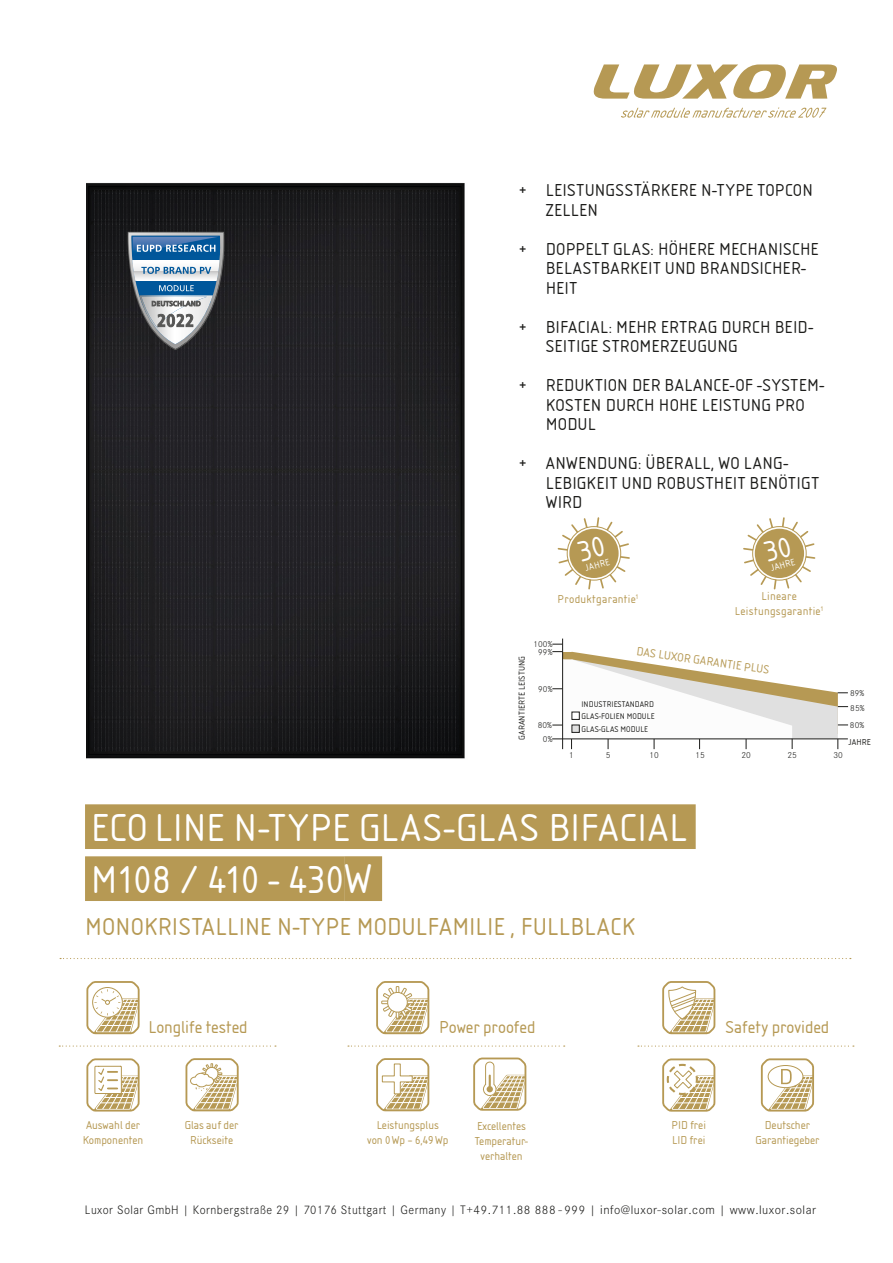
<style>
.page{position:relative;width:893px;height:1263px;background:#fff}
.page>*{position:absolute;margin:0;border:0;box-sizing:border-box;transform-origin:0 0}
.t1{font:40.5px "Isonorm D";letter-spacing:.01em;color:#fff}
.t2{font:40.5px "Isonorm D";letter-spacing:-.02em;color:#fff}
.t3{font:25.5px "Isonorm D";letter-spacing:.01em;color:#b69954}
.t4{font:18px/19.5px "Isonorm D";letter-spacing:.02em;color:#1d1d1b}
.t5{font:18px "Isonorm D";color:#b69954}
.t6{font:300 12.75px "Corporate S";letter-spacing:.04em;color:#1d1d1b;scale:.95 1}
.t7{font:12.45px "Isonorm D";color:#b69954}
.t8{font:12px/15px "Isonorm D";color:#b69954;text-align:center}
.t9{font:12px/15px "Isonorm D";letter-spacing:.025em;color:#b69954;text-align:center}
.t10{font:9.75px "Isonorm D";color:#fff}
.t11{font:300 9px "Corporate S";letter-spacing:.01em;color:#1d1d1b}
.t12{font:9px "Isonorm D";letter-spacing:.01em;color:#1d1d1b}
.t13{font:8.55px "Isonorm D";letter-spacing:.01em;color:#1d1d1b}
.s1{color:#b69954}
.s2{font-size:43.35px}
</style>
<div class="page">
<svg style="left:594px;top:64px;width:243px;height:35px"></svg>
<svg style="left:621px;top:107px;width:205px;height:11px"></svg>
<div style="left:85px;top:856px;width:259px;height:45px;background:#b69954"></div>
<div style="left:344px;top:856px;width:38px;height:45px;background:#b69954"></div>
<svg style="left:59px;top:1045px;width:217px;height:2px"></svg>
<svg style="left:86px;top:981px;width:54px;height:54px"></svg>
<svg style="left:86px;top:1058px;width:54px;height:54px"></svg>
<svg style="left:638px;top:1045px;width:216px;height:2px"></svg>
<svg style="left:662px;top:981px;width:54px;height:54px"></svg>
<svg style="left:760px;top:1058px;width:54px;height:54px"></svg>
<svg style="left:348px;top:1045px;width:217px;height:2px"></svg>
<svg style="left:376px;top:981px;width:54px;height:54px"></svg>
<svg style="left:376px;top:1058px;width:54px;height:54px"></svg>
<svg style="left:60px;top:958px;width:791px;height:1px"></svg>
<svg style="left:473px;top:1057px;width:54px;height:54px"></svg>
<svg style="left:662px;top:1058px;width:54px;height:54px"></svg>
<svg style="left:185px;top:1058px;width:54px;height:54px"></svg>
<img style="left:86px;top:183px;width:379px;height:576px">
<svg style="left:128px;top:232px;width:96px;height:118px"></svg>
<div style="left:85px;top:804px;width:611px;height:45px;background:#b69954"></div>
<hr style="left:562px;top:638px;width:1px;height:111px;background:#1d1d1b">
<svg style="left:552px;top:651px;width:296px;height:98px"></svg>
<svg style="left:557px;top:517px;width:73px;height:73px"></svg>
<svg style="left:743px;top:517px;width:73px;height:73px"></svg>
<p class="t4" style="left:546px;top:181px;width:269px;text-indent:-27px">+ LEISTUNGSSTÄRKERE N-TYPE TOPCON<br>ZELLEN</p>
<p class="t4" style="left:546px;top:239px;width:274px;text-indent:-27px">+ DOPPELT GLAS: HÖHERE MECHANISCHE<br>BELASTBARKEIT UND BRANDSICHER-<br>HEIT</p>
<p class="t4" style="left:546px;top:317px;width:269px;text-indent:-27px">+ BIFACIAL: MEHR ERTRAG DURCH BEID-<br>SEITIGE STROMERZEUGUNG</p>
<p class="t4" style="left:546px;top:376px;width:280px;text-indent:-27px">+ REDUKTION DER BALANCE-OF -SYSTEM-<br>KOSTEN DURCH HOHE LEISTUNG PRO<br>MODUL</p>
<p class="t4" style="left:546px;top:454px;width:275px;text-indent:-27px">+ ANWENDUNG: ÜBERALL, WO LANG-<br>LEBIGKEIT UND ROBUSTHEIT BENÖTIGT<br>WIRD</p>
<p class="t10" style="left:584px;top:563px;width:26px;rotate:-16deg">JAHRE</p>
<p class="t10" style="left:769px;top:563px;width:26px;rotate:-16deg">JAHRE</p>
<p class="t12" style="left:517px;top:740px;width:85px;rotate:-90deg">GARANTIERTE LEISTUNG</p>
<p class="t9" style="left:558px;top:591px;width:83px">Produktgarantie<sup>1</sup></p>
<p class="t9" style="left:735px;top:588px;width:90px">Lineare<br>Leistungsgarantie<sup>1</sup></p>
<p class="t11" style="left:533px;top:638px;width:21px">100%</p>
<p class="t11" style="left:538px;top:645px;width:16px">99%</p>
<p class="t7" style="left:638px;top:644px;width:135px;rotate:8deg">DAS LUXOR GARANTIE PLUS</p>
<p class="t11" style="left:538px;top:682px;width:16px">90%</p>
<p class="t11" style="left:850px;top:687px;width:16px">89%</p>
<p class="t13" style="left:581px;top:699px;width:74px">INDUSTRIESTANDARD</p>
<p class="t11" style="left:850px;top:701px;width:16px">85%</p>
<p class="t13" style="left:581px;top:711px;width:75px">GLAS-FOLIEN MODULE</p>
<p class="t11" style="left:538px;top:719px;width:16px">80%</p>
<p class="t13" style="left:581px;top:724px;width:68px">GLAS-GLAS MODULE</p>
<p class="t11" style="left:850px;top:719px;width:16px">80%</p>
<p class="t11" style="left:543px;top:733px;width:11px">0%</p>
<p class="t12" style="left:848px;top:737px;width:24px">JAHRE</p>
<p class="t11" style="left:569px;top:748px;width:6px">1</p>
<p class="t11" style="left:606px;top:748px;width:6px">5</p>
<p class="t11" style="left:649px;top:748px;width:11px">10</p>
<p class="t11" style="left:695px;top:748px;width:11px">15</p>
<p class="t11" style="left:741px;top:748px;width:11px">20</p>
<p class="t11" style="left:833px;top:748px;width:11px">30</p>
<p class="t11" style="left:787px;top:748px;width:11px">25</p>
<h1 class="t1" style="left:91px;top:805px;width:606px">ECO LINE N-TYPE GLAS-GLAS BIFACIAL<span class="s1">.</span></h1>
<h1 class="t2" style="left:91px;top:857px;width:283px">M108 / 410 - 430<span class="s2">W</span></h1>
<h2 class="t3" style="left:85px;top:912px;width:551px">MONOKRISTALLINE N-TYPE MODULFAMILIE , FULLBLACK</h2>
<p class="t5" style="left:149px;top:1017px;width:101px">Longlife tested</p>
<p class="t5" style="left:439px;top:1017px;width:98px">Power proofed</p>
<p class="t5" style="left:725px;top:1017px;width:105px">Safety provided</p>
<p class="t8" style="left:83px;top:1117px;width:62px;text-align:left">Auswahl der<br>Komponenten</p>
<p class="t8" style="left:672px;top:1117px;width:36px;text-align:left">PID frei<br>LID frei</p>
<p class="t8" style="left:755px;top:1117px;width:65px">Deutscher<br>Garantiegeber</p>
<p class="t8" style="left:367px;top:1117px;width:83px">Leistungsplus<br>von 0Wp – 6,49Wp</p>
<p class="t8" style="left:475px;top:1118px;width:55px">Excellentes<br>Temperatur&shy;verhalten</p>
<p class="t8" style="left:185px;top:1117px;width:55px">Glas auf der<br>Rückseite</p>
<p class="t6" style="left:85px;top:1200px;width:771px">Luxor Solar GmbH | Kornbergstraße 29 | 70176 Stuttgart | Germany | T+49.711.88 888 - 999 | info@luxor-solar.com | www.luxor.solar</p>
</div>
